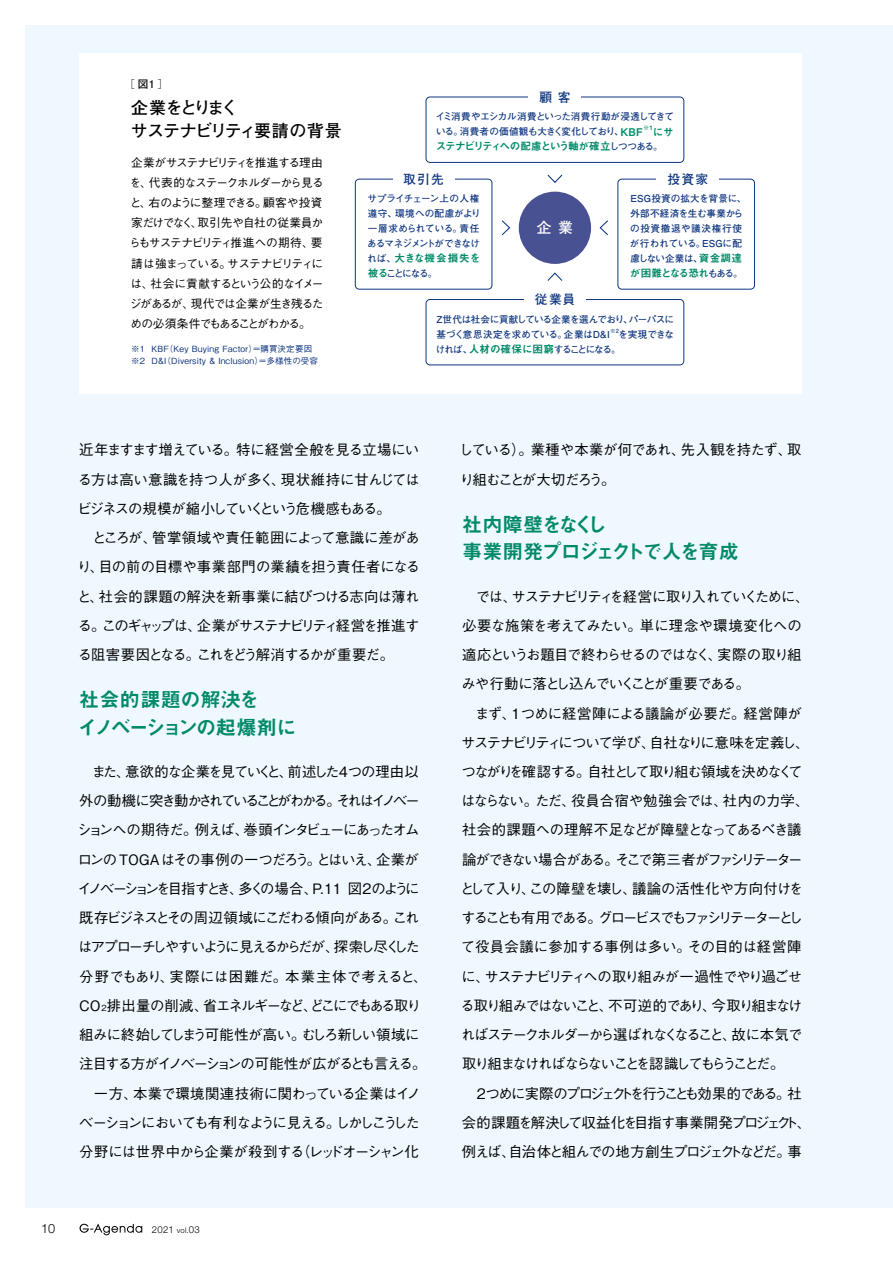
<style>
.page{position:relative;width:893px;height:1263px;background:#fff}
.page>*{position:absolute;margin:0;border:0;box-sizing:border-box;transform-origin:0 0}
.t1{font:20.25px/27.6px "Midashi Go Pr 6 N MB31";letter-spacing:-.07em;color:#008a68}
.t2{font:20.25px/27.6px "Midashi Go Pr 6 N MB31";letter-spacing:-.02em;color:#008a68}
.t3{font:700 16.95px/23.4px "Futo Go B101 Pr 6 N";letter-spacing:-.06em;color:#000}
.t4{font:700 14.85px "Futo Go B101 Pr 6 N";color:#fff}
.t5{font:500 14.4px/29.2px "Gothic BBB Pr 6 N";letter-spacing:-.085em;color:#000}
.t6{font:500 14.4px/29.2px "Gothic BBB Pr 6 N";letter-spacing:-.05em;color:#000}
.t7{font:500 14.4px/29.2px "Gothic BBB Pr 6 N";letter-spacing:-.065em;color:#000}
.t8{font:700 12.75px "Futo Go B101 Pr 6 N";letter-spacing:.095em;color:#0e357f}
.t9{font:300 12.75px "Helvetica Neue LT Std";color:#000}
.t10{font:500 11.7px/20.2px "Gothic BBB Pr 6 N";letter-spacing:-.105em;color:#000;text-align:justify}
.t11{font:10.65px/14.9px "Midashi Go Pr 6 N MB31";letter-spacing:-.1em;color:#008a68}
.t12{font:10.65px "Midashi Go Pr 6 N MB31";letter-spacing:-.06em;color:#008a68}
.t13{font:10.65px "Midashi Go Pr 6 N MB31";letter-spacing:-.005em;color:#008a68}
.t14{font:300 10.65px "Ryumin Pr 6 N";color:#000}
.t15{font:700 9.6px/14.9px "Futo Go B101 Pr 6 N";letter-spacing:-.03em;color:#0e357f}
.t16{font:700 9.6px/14.9px "Futo Go B101 Pr 6 N";letter-spacing:.02em;color:#0e357f}
.t17{font:700 9.6px/14.9px "Futo Go B101 Pr 6 N";letter-spacing:-.1em;color:#0e357f}
.t18{font:300 9.6px "Helvetica Neue LT Std";letter-spacing:.03em;color:#000}
.t19{font:500 8.55px/11.7px "Gothic BBB Pr 6 N";letter-spacing:.02em;color:#0e357f}
.t20{font:6.15px "Midashi Go Pr 6 N MB31";color:#008a68}
.t21{font:700 5.55px "Futo Go B101 Pr 6 N";color:#0e357f}
.s1{font-family:"Futo Go B101 Pr 6 N";font-weight:700}
.s2{font-family:"Midashi Go Pr 6 N MB31";font-weight:400;font-size:10.65px;color:#008a68}
.s3{font-family:"Futo Go B101 Pr 6 N";font-weight:700;font-size:9.6px;color:#0e357f}
.s4{font-size:8.4px}
.s5{font-size:7.65px}
</style>
<div class="page">
<div style="left:26px;top:26px;width:867px;height:1182px;background:#eff8fe"></div>
<svg style="left:80px;top:1224px;width:62px;height:11px"></svg>
<div style="left:79px;top:53px;width:722px;height:340px;background:#fff"></div>
<div style="left:426px;top:97px;width:258px;height:66px;border:1px solid #0e357f;border-radius:4px"></div>
<div style="left:529px;top:90px;width:52px;height:13px;background:#fff"></div>
<div style="left:426px;top:299px;width:258px;height:66px;border:1px solid #0e357f;border-radius:4px"></div>
<div style="left:524px;top:293px;width:62px;height:13px;background:#fff"></div>
<div style="left:618px;top:179px;width:137px;height:110px;border:1px solid #0e357f;border-radius:4px"></div>
<div style="left:657px;top:172px;width:62px;height:13px;background:#fff"></div>
<div style="left:355px;top:179px;width:137px;height:110px;border:1px solid #0e357f;border-radius:4px"></div>
<div style="left:393px;top:172px;width:61px;height:13px;background:#fff"></div>
<svg style="left:599px;top:220px;width:9px;height:16px"></svg>
<svg style="left:501px;top:220px;width:10px;height:16px"></svg>
<div style="left:519px;top:192px;width:72px;height:72px;background:#485191;border-radius:50%"></div>
<svg style="left:547px;top:174px;width:16px;height:9px"></svg>
<svg style="left:547px;top:272px;width:16px;height:9px"></svg>
<p class="t14" style="left:125px;top:76px;width:45px">［<span class="s1">図1</span>］</p>
<p class="t3" style="left:131px;top:95px;width:213px">企業をとりまく<br>サステナビリティ要請の背景</p>
<p class="t10" style="left:129px;top:151px;width:196px">企業がサステナビリティを推進する理由を、代表的なステークホルダーから見ると、右のように整理できる。顧客や投資家だけでなく、取引先や自社の従業員からもサステナビリティ推進への期待、要請は強まっている。サステナビリティには、社会に貢献するという公的なイメージがあるが、現代では企業が生き残るための必須条件でもあることがわかる。</p>
<p class="t19" style="left:131px;top:343px;width:188px">※1 KBF（Key Buying Factor）＝購買決定要因※2 D&amp;I（Diversity &amp; Inclusion）＝多様性の受容</p>
<p class="t8" style="left:539px;top:87px;width:33px">顧 客</p>
<p class="t15" style="left:436px;top:109px;width:240px">イミ消費やエシカル消費といった消費行動が浸透してきている。消費者の価値観も大きく変化しており、<span class="s2">KBF</span></p>
<p class="t20" style="left:643px;top:123px;width:11px">※1</p>
<p class="t11" style="left:436px;top:124px;width:240px;text-indent:217px">にサステナビリティへの配慮という軸が確立<span class="s3">しつつある。</span></p>
<p class="t8" style="left:403px;top:169px;width:42px">取引先</p>
<p class="t15" style="left:367px;top:191px;width:115px">サプライチェーン上の人権遵守、環境への配慮がより一層求められている。責任あるマネジメントができなけ</p>
<p class="t13" style="left:367px;top:250px;width:114px"><span class="s3">れば、</span>大きな機会損失を</p>
<p class="t15" style="left:368px;top:265px;width:71px"><span class="s2">被る</span>ことになる。</p>
<p class="t4" style="left:537px;top:216px;width:38px">企 業</p>
<p class="t8" style="left:535px;top:289px;width:42px">従業員</p>
<p class="t8" style="left:667px;top:169px;width:42px">投資家</p>
<p class="t16" style="left:630px;top:191px;width:118px">ESG投資の拡大を背景に、外部不経済を生む事業からの投資撤退や議決権行使が行われている。ESGに配慮しない企業は、<span class="s2">資金調達</span></p>
<p class="t12" style="left:630px;top:265px;width:114px">が困難となる恐れ<span class="s3">もある。</span></p>
<p class="t15" style="left:436px;top:311px;width:239px">Z世代は社会に貢献している企業を選んでおり、パーパスに基づく意思決定を求めている。企業はD&amp;I</p>
<p class="t21" style="left:610px;top:326px;width:10px">※2</p>
<p class="t17" style="left:436px;top:326px;width:240px;text-indent:183px">を実現できなければ、<span class="s2">人材の確保に困窮</span>することになる。</p>
<p class="t6" style="left:77px;top:434px;width:345px">近年ますます増えている。特に経営全般を見る立場にいる方は高い意識を持つ人が多く、現状維持に甘んじてはビジネスの規模が縮小していくという危機感もある。<br>　ところが、管掌領域や責任範囲によって意識に差があり、目の前の目標や事業部門の業績を担う責任者になると、社会的課題の解決を新事業に結びつける志向は薄れる。このギャップは、企業がサステナビリティ経営を推進する阻害要因となる。これをどう解消するかが重要だ。</p>
<h1 class="t2" style="left:78px;top:685px;width:221px">社会的課題の解決を<br>イノベーションの起爆剤に</h1>
<p class="t5" style="left:77px;top:756px;width:352px">　また、意欲的な企業を見ていくと、前述した4つの理由以外の動機に突き動かされていることがわかる。それはイノベーションへの期待だ。例えば、巻頭インタビューにあったオムロンの TOGA はその事例の一つだろう。とはいえ、企業がイノベーションを目指すとき、多くの場合、P. 1 1 図 2のように既存ビジネスとその周辺領域にこだわる傾向がある。これはアプローチしやすいように見えるからだが、探索し尽くした分野でもあり、実際には困難だ。本業主体で考えると、<br>CO <span class="s4">2</span>排出量の削減、省エネルギーなど、どこにでもある取り組みに終始してしまう可能性が高い。むしろ新しい領域に注目する方がイノベーションの可能性が広がるとも言える。　一方、本業で環境関連技術に関わっている企業はイノベーションにおいても有利なように見える。しかしこうした分野には世界中から企業が殺到する（レッドオーシャン化</p>
<p class="t9" style="left:41px;top:1220px;width:16px">10</p>
<p class="t18" style="left:152px;top:1223px;width:50px">2021 <span class="s5">vol.</span>03</p>
<p class="t7" style="left:459px;top:434px;width:344px">している）。業種や本業が何であれ、先入観を持たず、取り組むことが大切だろう。</p>
<h1 class="t1" style="left:462px;top:509px;width:279px">社内障壁をなくし<br>事業開発プロジェクトで人を育成</h1>
<p class="t5" style="left:460px;top:581px;width:353px">　では、サステナビリティを経営に取り入れていくために、必要な施策を考えてみたい。単に理念や環境変化への適応というお題目で終わらせるのではなく、実際の取り組みや行動に落とし込んでいくことが重要である。<br>　まず、1つめに経営陣による議論が必要だ。経営陣がサステナビリティについて学び、自社なりに意味を定義し、つながりを確認する。自社として取り組む領域を決めなくてはならない。ただ、役員合宿や勉強会では、社内の力学、社会的課題への理解不足などが障壁となってあるべき議論ができない場合がある。そこで第三者がファシリテーターとして入り、この障壁を壊し、議論の活性化や方向付けをすることも有用である。グロービスでもファシリテーターとして役員会議に参加する事例は多い。その目的は経営陣に、サステナビリティへの取り組みが一過性でやり過ごせる取り組みではないこと、不可逆的であり、今取り組まなければステークホルダーから選ばれなくなること、故に本気で取り組まなければならないことを認識してもらうことだ。<br>　2つめに実際のプロジェクトを行うことも効果的である。社会的課題を解決して収益化を目指す事業開発プロジェクト、例えば、自治体と組んでの地方創生プロジェクトなどだ。事</p>
</div>
